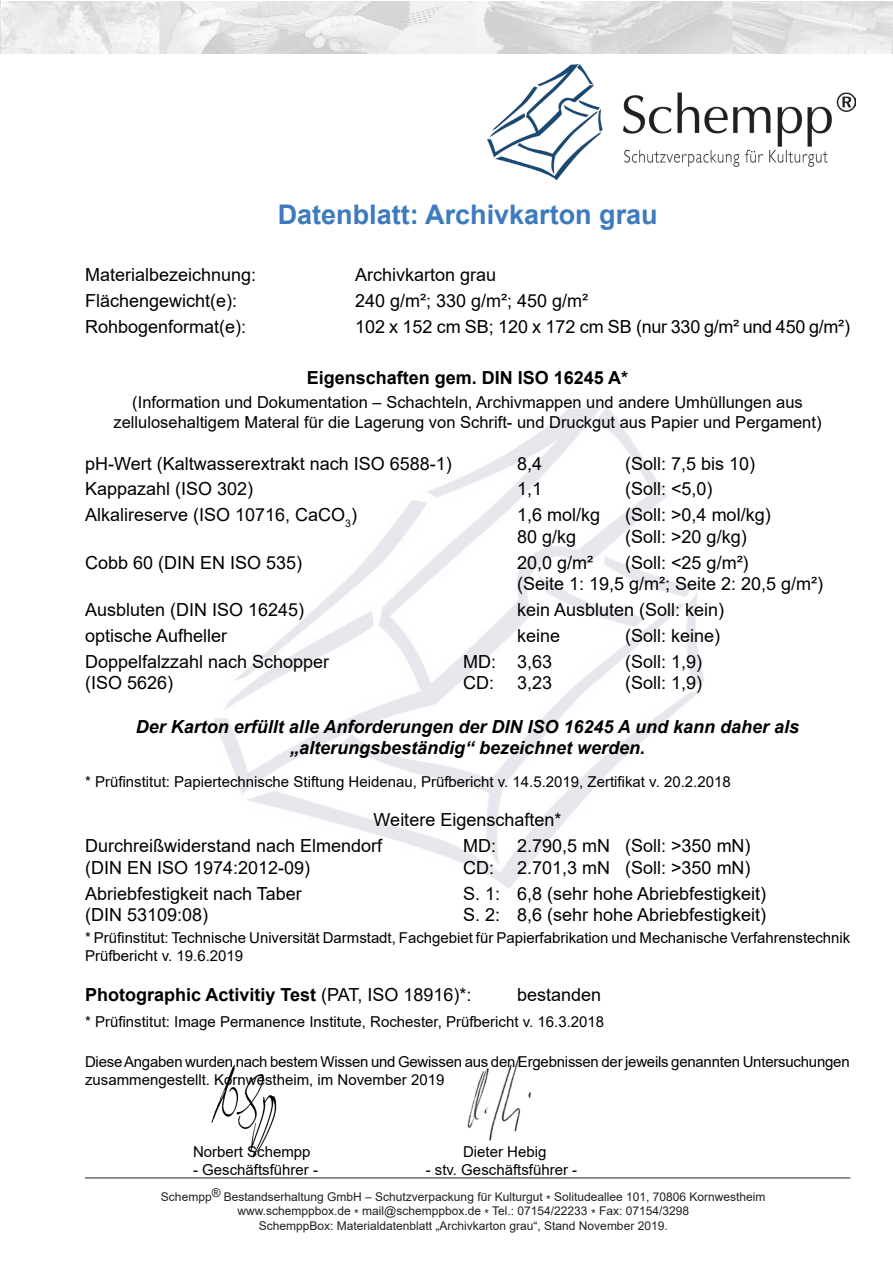
<style>
.page{position:relative;width:893px;height:1263px;background:#fff}
.page>*{position:absolute;margin:0;border:0;box-sizing:border-box;transform-origin:0 0}
.t1{font:700 27px "Arial";color:#3d7abe}
.t2{font:18px "Arial";color:#000}
.t3{font:italic 700 18px/21.6px "Arial";color:#000;text-align:center}
.t4{font:700 18px "Arial";color:#000}
.t5{font:16.5px/19.8px "Arial";color:#000;text-align:center}
.t6{font:15px/18px "Arial";color:#000}
.t7{font:12px/14.4px "Arial";color:#231f20;text-align:center}
.s1{font-weight:400}
</style>
<div class="page">
<img style="left:0;top:0;width:893px;height:54px">
<img style="left:215px;top:408px;width:489px;height:481px">
<img style="left:467px;top:1056px;width:64px;height:85px">
<img style="left:211px;top:1065px;width:66px;height:93px">
<img style="left:488px;top:64px;width:367px;height:115px">
<hr style="left:85px;top:1177px;width:765px;height:1px;background:#231f20">
<p class="t1" style="left:278px;top:195px;width:382px">Datenblatt: Archivkarton grau</p>
<p class="t2" style="left:85px;top:262px;width:173px">Materialbezeichnung:</p>
<p class="t2" style="left:355px;top:262px;width:143px">Archivkarton grau</p>
<p class="t2" style="left:85px;top:288px;width:154px">Flächengewicht(e):</p>
<p class="t2" style="left:355px;top:288px;width:235px">240 g/m²; 330 g/m²; 450 g/m²</p>
<p class="t2" style="left:85px;top:314px;width:163px">Rohbogenformat(e):</p>
<p class="t2" style="left:355px;top:314px;width:496px">102 x 152 cm SB; 120 x 172 cm SB (nur 330 g/m² und 450 g/m²)</p>
<p class="t4" style="left:307px;top:365px;width:323px">Eigenschaften gem. DIN ISO 16245 A*</p>
<p class="t5" style="left:113px;top:392px;width:709px">(Information und Dokumentation – Schachteln, Archivmappen und andere Umhüllungen aus zellulosehaltigem Materal für die Lagerung von Schrift- und Druckgut aus Papier und Pergament)</p>
<p class="t2" style="left:85px;top:451px;width:368px">pH-Wert (Kaltwasserextrakt nach ISO 6588-1)</p>
<p class="t2" style="left:517px;top:451px;width:27px">8,4</p>
<p class="t2" style="left:625px;top:451px;width:132px">(Soll: 7,5 bis 10)</p>
<p class="t2" style="left:85px;top:477px;width:170px">Kappazahl (ISO 302)</p>
<p class="t2" style="left:517px;top:477px;width:27px">1,1</p>
<p class="t2" style="left:625px;top:477px;width:89px">(Soll: &lt;5,0)</p>
<p class="t2" style="left:85px;top:502px;width:273px">Alkalireserve (ISO 10716, CaCO<sub>3</sub>)</p>
<p class="t2" style="left:517px;top:502px;width:85px">1,6 mol/kg</p>
<p class="t2" style="left:625px;top:502px;width:147px">(Soll: &gt;0,4 mol/kg)</p>
<p class="t2" style="left:517px;top:524px;width:61px">80 g/kg</p>
<p class="t2" style="left:625px;top:524px;width:123px">(Soll: &gt;20 g/kg)</p>
<p class="t2" style="left:85px;top:550px;width:219px">Cobb 60 (DIN EN ISO 535)</p>
<p class="t2" style="left:517px;top:550px;width:78px">20,0 g/m²</p>
<p class="t2" style="left:625px;top:550px;width:125px">(Soll: &lt;25 g/m²)</p>
<p class="t2" style="left:517px;top:572px;width:308px">(Seite 1: 19,5 g/m²; Seite 2: 20,5 g/m²)</p>
<p class="t2" style="left:85px;top:597px;width:221px">Ausbluten (DIN ISO 16245)</p>
<p class="t2" style="left:517px;top:597px;width:209px">kein Ausbluten (Soll: kein)</p>
<p class="t2" style="left:85px;top:623px;width:144px">optische Aufheller</p>
<p class="t2" style="left:517px;top:623px;width:45px">keine</p>
<p class="t2" style="left:625px;top:623px;width:97px">(Soll: keine)</p>
<p class="t2" style="left:85px;top:649px;width:246px">Doppelfalzzahl nach Schopper</p>
<p class="t2" style="left:463px;top:649px;width:91px">MD: 3,63</p>
<p class="t2" style="left:625px;top:649px;width:79px">(Soll: 1,9)</p>
<p class="t2" style="left:85px;top:671px;width:90px">(ISO 5626)</p>
<p class="t2" style="left:463px;top:671px;width:32px">CD:</p>
<p class="t2" style="left:517px;top:671px;width:37px">3,23</p>
<p class="t2" style="left:625px;top:671px;width:79px">(Soll: 1,9)</p>
<p class="t3" style="left:136px;top:716px;width:665px">Der Karton erfüllt alle Anforderungen der DIN ISO 16245 A und kann daher als „alterungsbeständig“ bezeichnet werden.</p>
<p class="t6" style="left:85px;top:772px;width:647px">* Prüfinstitut: Papiertechnische Stiftung Heidenau, Prüfbericht v. 14.5.2019, Zertifikat v. 20.2.2018</p>
<p class="t2" style="left:374px;top:807px;width:189px">Weitere Eigenschaften*</p>
<p class="t2" style="left:85px;top:833px;width:299px">Durchreißwiderstand nach Elmendorf</p>
<p class="t2" style="left:463px;top:833px;width:289px">MD: 2.790,5 mN (Soll: &gt;350 mN)</p>
<p class="t2" style="left:85px;top:855px;width:227px">(DIN EN ISO 1974:2012-09)</p>
<p class="t2" style="left:463px;top:855px;width:32px">CD:</p>
<p class="t2" style="left:517px;top:855px;width:235px">2.701,3 mN (Soll: &gt;350 mN)</p>
<p class="t2" style="left:85px;top:881px;width:218px">Abriebfestigkeit nach Taber</p>
<p class="t2" style="left:463px;top:881px;width:305px">S. 1: 6,8 (sehr hohe Abriebfestigkeit)</p>
<p class="t2" style="left:85px;top:902px;width:125px">(DIN 53109:08)</p>
<p class="t2" style="left:463px;top:902px;width:305px">S. 2: 8,6 (sehr hohe Abriebfestigkeit)</p>
<p class="t6" style="left:85px;top:929px;width:767px">* Prüfinstitut: Technische Universität Darmstadt, Fachgebiet für Papierfabrikation und Mechanische Verfahrenstechnik</p>
<p class="t6" style="left:85px;top:947px;width:160px">Prüfbericht v. 19.6.2019</p>
<p class="t4" style="left:85px;top:982px;width:388px">Photographic Activitiy Test <span class="s1">(PAT, ISO 18916)*:</span></p>
<p class="t2" style="left:517px;top:982px;width:86px">bestanden</p>
<p class="t6" style="left:85px;top:1012px;width:521px">* Prüfinstitut: Image Permanence Institute, Rochester, Prüfbericht v. 16.3.2018</p>
<p class="t6" style="left:85px;top:1052px;width:766px">Diese Angaben wurden nach bestem Wissen und Gewissen aus den Ergebnissen der jeweils genannten Untersuchungen zusammengestellt. Kornwestheim, im November 2019</p>
<p class="t6" style="left:193px;top:1142px;width:119px">Norbert Schempp</p>
<p class="t6" style="left:463px;top:1142px;width:85px">Dieter Hebig</p>
<p class="t6" style="left:193px;top:1160px;width:127px">- Geschäftsführer -</p>
<p class="t6" style="left:426px;top:1160px;width:153px">- stv. Geschäftsführer -</p>
<p class="t7" style="left:161px;top:1189px;width:606px">Schempp® Bestandserhaltung GmbH – Schutzverpackung für Kulturgut * Solitudeallee 101, 70806 Kornwestheim www.schemppbox.de * mail@schemppbox.de * Tel.: 07154/22233 * Fax: 07154/3298<br>SchemppBox: Materialdatenblatt „Archivkarton grau“, Stand November 2019.</p>
</div>
